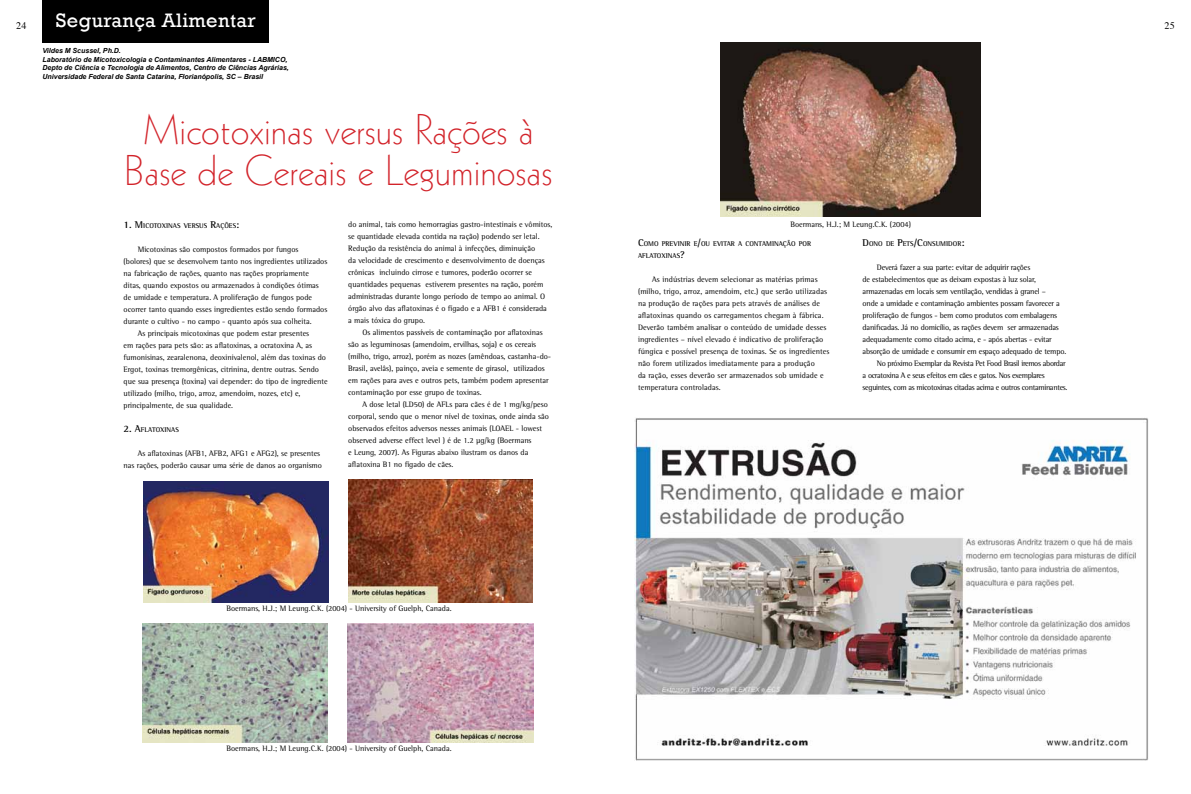
<style>
.page{position:relative;width:1191px;height:794px;background:#fff}
.page>*{position:absolute;margin:0;border:0;box-sizing:border-box;transform-origin:0 0}
.t1{font:42px/41px "Geometric 231 BT Light C";color:#d2232a;text-align:center}
.t2{font:20px "Rockwell";letter-spacing:.02em;color:#fff}
.t3{font:10px "Times";color:#000}
.t4{font:8px/12px "Rotis Semi Serif";color:#000}
.t5{font:8px "Rotis Semi Serif";letter-spacing:-.02em;color:#000}
.t6{font:8px "Rotis Semi Serif";letter-spacing:-.04em;color:#000}
.t7{font:italic 700 7px/8.4px "Arial";color:#000}
.t8{font:700 7px/12px "Rotis Semi Serif";color:#000}
.s1{font-size:10px}
</style>
<div class="page">
<div style="left:43px;top:0;width:226px;height:43px;background:#000"></div>
<img style="left:144px;top:481px;width:184px;height:121px">
<img style="left:348px;top:479px;width:184px;height:123px">
<img style="left:142px;top:623px;width:186px;height:119px">
<img style="left:348px;top:623px;width:185px;height:119px">
<img style="left:721px;top:43px;width:259px;height:173px">
<img style="left:634px;top:418px;width:514px;height:343px">
<h2 class="t2" style="left:56px;top:9px;width:201px">Segurança Alimentar</h2>
<p class="t3" style="left:16px;top:16px;width:12px">24</p>
<p class="t3" style="left:1164px;top:16px;width:12px">25</p>
<p class="t7" style="left:43px;top:47px;width:248px">Vildes M Scussel, Ph.D.<br>Laboratório de Micotoxicologia e Contaminantes Alimentares - LABMICO, Depto de Ciência e Tecnologia de Alimentos, Centro de Ciências Agrárias, Universidade Federal de Santa Catarina, Florianópolis, SC – Brasil</p>
<h1 class="t1" style="left:124px;top:107px;width:429px">Micotoxinas versus Rações à<br>Base de Cereais e Leguminosas</h1>
<p class="t8" style="left:124px;top:220px;width:117px"><span class="s1">1. M</span>ICOTOXINAS VERSUS <span class="s1">R</span>AÇÕES<span class="s1">:</span></p>
<p class="t4" style="left:138px;top:244px;width:162px">Micotoxinas são compostos formados por fungos</p>
<p class="t4" style="left:124px;top:256px;width:205px">(bolores) que se desenvolvem tanto nos ingredientes utilizados</p>
<p class="t4" style="left:124px;top:268px;width:187px">na fabricação de rações, quanto nas rações propriamente</p>
<p class="t4" style="left:124px;top:280px;width:197px">ditas, quando expostos ou armazenados à condições ótimas</p>
<p class="t4" style="left:124px;top:292px;width:190px">de umidade e temperatura. A proliferação de fungos pode</p>
<p class="t4" style="left:124px;top:304px;width:205px">ocorrer tanto quando esses ingredientes estão sendo formados</p>
<p class="t4" style="left:124px;top:316px;width:189px">durante o cultivo - no campo - quanto após sua colheita.</p>
<p class="t4" style="left:138px;top:328px;width:173px">As principais micotoxinas que podem estar presentes</p>
<p class="t4" style="left:124px;top:340px;width:190px">em rações para pets são: as aflatoxinas, a ocratoxina A, as</p>
<p class="t4" style="left:124px;top:352px;width:204px">fumonisinas, zearalenona, deoxinivalenol, além das toxinas do</p>
<p class="t4" style="left:124px;top:364px;width:197px">Ergot, toxinas tremorgênicas, citrinina, dentre outras. Sendo</p>
<p class="t4" style="left:124px;top:376px;width:205px">que sua presença (toxina) vai depender: do tipo de ingrediente</p>
<p class="t4" style="left:124px;top:388px;width:178px">utilizado (milho, trigo, arroz, amendoim, nozes, etc) e,</p>
<p class="t4" style="left:124px;top:400px;width:111px">principalmente, de sua qualidade.</p>
<p class="t8" style="left:124px;top:424px;width:57px"><span class="s1">2. A</span>FLATOXINAS</p>
<p class="t4" style="left:124px;top:448px;width:200px;text-align:right">As aflatoxinas (AFB1, AFB2, AFG1 e AFG2), se presentes<br>nas rações, poderão causar uma série de danos ao organismo</p>
<p class="t4" style="left:348px;top:218px;width:206px">do animal, tais como hemorragias gastro-intestinais e vômitos, se quantidade elevada contida na ração) podendo ser letal.<br>Redução da resistência do animal à infecções, diminuição<br>da velocidade de crescimento e desenvolvimento de doenças crônicas incluindo cirrose e tumores, poderão ocorrer se quantidades pequenas estiverem presentes na ração, porém administradas durante longo período de tempo ao animal. O órgão alvo das aflatoxinas é o fígado e a AFB1 é considerada a mais tóxica do grupo.</p>
<p class="t4" style="left:348px;top:326px;width:204px;text-indent:14px">Os alimentos passíveis de contaminação por aflatoxinas são as leguminosas (amendoim, ervilhas, soja) e os cereais (milho, trigo, arroz), porém as nozes (amêndoas, castanha-do-Brasil, avelâs), painço, aveia e semente de girasol, utilizados em rações para aves e outros pets, também podem apresentar contaminação por esse grupo de toxinas.</p>
<p class="t4" style="left:348px;top:398px;width:202px;text-indent:14px">A dose letal (LD50) de AFLs para cães é de 1 mg/kg/peso corporal, sendo que o menor nível de toxinas, onde ainda são observados efeitos adversos nesses animais (LOAEL - lowest observed adverse effect level ) é de 1.2 µg/kg (Boermans<br>e Leung, 2007). As Figuras abaixo ilustram os danos da aflatoxina B1 no fígado de cães.</p>
<p class="t4" style="left:226px;top:602px;width:227px">Boermans, H.J.; M Leung.C.K. (2004) - University of Guelph, Canada.</p>
<p class="t4" style="left:226px;top:742px;width:227px">Boermans, H.J.; M Leung.C.K. (2004) - University of Guelph, Canada.</p>
<p class="t4" style="left:790px;top:218px;width:122px">Boermans, H.J.; M Leung.C.K. (2004)</p>
<p class="t8" style="left:638px;top:237px;width:175px"><span class="s1">C</span>OMO PREVINIR E<span class="s1">/</span>OU EVITAR A CONTAMINAÇÃO POR<br>AFLATOXINAS<span class="s1">?</span></p>
<p class="t4" style="left:638px;top:273px;width:193px;text-indent:14px">As indústrias devem selecionar as matérias primas (milho, trigo, arroz, amendoim, etc.) que serão utilizadas na produção de rações para pets através de análises de aflatoxinas quando os carregamentos chegam à fábrica.<br>Deverão também analisar o conteúdo de umidade desses ingredientes – nível elevado é indicativo de proliferação fúngica e possível presença de toxinas. Se os ingredientes não forem utilizados imediatamente para a produção<br>da ração, esses deverão ser armazenados sob umidade e temperatura controladas.</p>
<p class="t8" style="left:862px;top:237px;width:103px"><span class="s1">D</span>ONO DE <span class="s1">P</span>ETS<span class="s1">/C</span>ONSUMIDOR<span class="s1">:</span></p>
<p class="t5" style="left:876px;top:262px;width:155px">Deverá fazer a sua parte: evitar de adquirir rações</p>
<p class="t5" style="left:862px;top:274px;width:175px">de estabelecimentos que as deixam expostas à luz solar,</p>
<p class="t5" style="left:862px;top:286px;width:185px">armazenadas em locais sem ventilação, vendidas à granel –</p>
<p class="t5" style="left:862px;top:298px;width:199px">onde a umidade e contaminação ambientes possam favorecer a</p>
<p class="t5" style="left:862px;top:310px;width:196px">proliferação de fungos - bem como produtos com embalagens</p>
<p class="t5" style="left:862px;top:322px;width:198px">danificadas. Já no domicílio, as rações devem ser armazenadas</p>
<p class="t5" style="left:862px;top:334px;width:191px">adequadamente como citado acima, e - após abertas - evitar</p>
<p class="t5" style="left:862px;top:346px;width:205px">absorção de umidade e consumir em espaço adequado de tempo.</p>
<p class="t6" style="left:876px;top:358px;width:190px">No próximo Exemplar da Revista Pet Food Brasil iremos abordar</p>
<p class="t6" style="left:862px;top:370px;width:184px">a ocratoxina A e seus efeitos em cães e gatos. Nos exemplares</p>
<p class="t6" style="left:862px;top:382px;width:206px">seguintes, com as micotoxinas citadas acima e outros contaminantes.</p>
</div>
